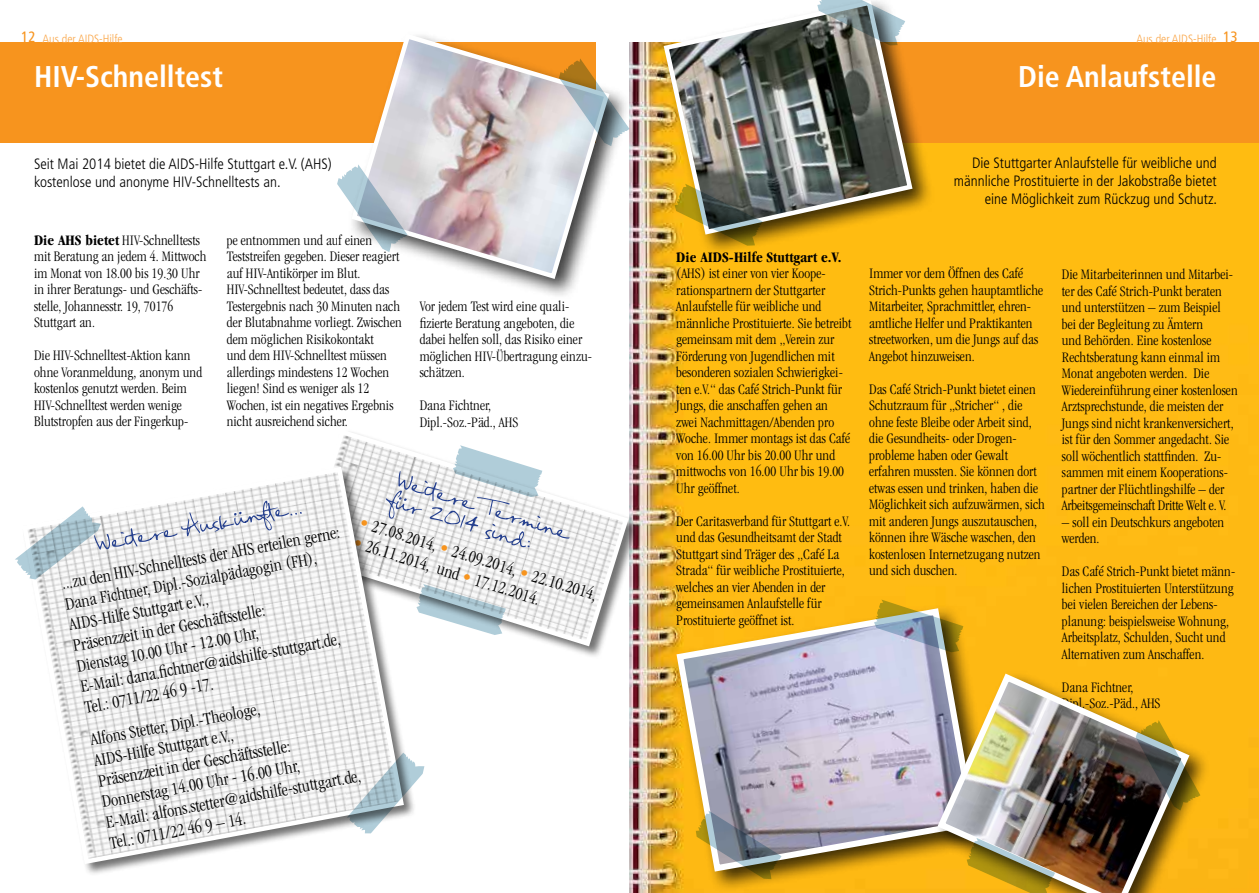
<style>
.page{position:relative;width:1259px;height:893px;background:#fff}
.page>*{position:absolute;margin:0;border:0;box-sizing:border-box;transform-origin:0 0}
.t1{font:700 condensed 30px "Frutiger";color:#fff}
.t2{font:300 condensed 18px/21.1px "Garamond";color:#000}
.t3{font:300 condensed 15px/16.5px "Garamond";letter-spacing:.005em;color:#000}
.t4{font:300 condensed 15px/18px "Frutiger";color:#000;text-align:right}
.t5{font:700 condensed 15px "Garamond";letter-spacing:.005em;color:#000}
.t6{font:300 condensed 12px "Frutiger";color:#faa74a}
.s1{font-weight:400;font-size:15px;color:#f7941e}
.s2{font-weight:700}
.s3{color:#f7941e}
</style>
<div class="page">
<img style="left:629px;top:43px;width:630px;height:850px">
<div style="left:672px;top:604px;width:326px;height:289px;background:#000;opacity:.75"></div>
<svg style="left:673px;top:605px;width:307px;height:270px;background:#c9b7a0"></svg>
<svg style="left:874px;top:600px;width:89px;height:52px;background:#b4a87a"></svg>
<svg style="left:696px;top:810px;width:85px;height:69px;background:#9c9174"></svg>
<div style="left:933px;top:670px;width:278px;height:223px;background:#feb913"></div>
<img style="left:933px;top:670px;width:256px;height:223px">
<svg style="left:1135px;top:720px;width:65px;height:90px"></svg>
<svg style="left:966px;top:838px;width:89px;height:55px"></svg>
<div style="left:696px;top:43px;width:563px;height:100px;background:#f7941e"></div>
<div style="left:660px;top:0;width:274px;height:257px;background:#000;opacity:.75"></div>
<img style="left:661px;top:0;width:254px;height:237px">
<svg style="left:674px;top:184px;width:88px;height:62px;background:#8a7a3a"></svg>
<svg style="left:817px;top:0;width:88px;height:45px;background:#939d9c"></svg>
<div style="left:301px;top:429px;width:340px;height:230px;background:#000;opacity:.55"></div>
<svg style="left:301px;top:426px;width:330px;height:223px"></svg>
<svg style="left:386px;top:445px;width:183px;height:102px"></svg>
<div style="left:0;top:43px;width:595px;height:100px;background:#f7941e"></div>
<div style="left:348px;top:30px;width:283px;height:271px;background:#000;opacity:.75"></div>
<svg style="left:348px;top:31px;width:264px;height:251px"></svg>
<svg style="left:337px;top:164px;width:70px;height:88px"></svg>
<svg style="left:559px;top:58px;width:70px;height:88px"></svg>
<div style="left:22px;top:466px;width:395px;height:410px;background:#000;opacity:.55"></div>
<svg style="left:22px;top:464px;width:384px;height:403px"></svg>
<svg style="left:347px;top:753px;width:77px;height:80px"></svg>
<svg style="left:15px;top:501px;width:287px;height:78px"></svg>
<svg style="left:416px;top:584px;width:90px;height:51px"></svg>
<p class="t6" style="left:21px;top:32px;width:103px"><span class="s1">12</span> Aus der AIDS-H ilfe</p>
<h1 class="t1" style="left:34px;top:59px;width:190px">HIV-Schnelltest</h1>
<p class="t4" style="left:34px;top:155px;width:299px;text-align:left">Seit Mai 2014 bietet die AIDS-H ilfe Stuttgart e.V. (AH S) kostenlose und anonyme H IV-Schnelltests an.</p>
<p class="t3" style="left:34px;top:232px;width:174px"><span class="s2">Die AHS bietet</span> HIV-Schnelltests mit Beratung an jedem 4. Mittwoch im Monat von 18.00 bis 19.30 Uhr in ihrer Beratungs- und Geschäfts&shy;stelle, Johannesstr. 19, 70176<br>Stuttgart an.</p>
<p class="t3" style="left:34px;top:347px;width:170px">Die HIV-Schnelltest-Aktion kann ohne Voranmeldung, anonym und kostenlos genutzt werden. Beim<br>HIV-Schnelltest werden wenige<br>Blutstropfen aus der Fingerkup-</p>
<p class="t3" style="left:227px;top:232px;width:176px">pe entnommen und auf einen<br>Teststreifen gegeben. Dieser reagiert auf HIV-Antikörper im Blut.<br>HIV-Schnelltest bedeutet, dass das<br>Testergebnis nach 30 Minuten nach der Blutabnahme vorliegt. Zwischen dem möglichen Risikokontakt<br>und dem HIV-Schnelltest müssen allerdings mindestens 12 Wochen liegen! Sind es weniger als 12<br>Wochen, ist ein negatives Ergebnis nicht ausreichend sicher.</p>
<p class="t3" style="left:420px;top:298px;width:174px">Vor jedem Test wird eine quali&shy;fizierte Beratung angeboten, die dabei helfen soll, das Risiko einer möglichen HIV-Übertragung einzu&shy;schätzen.</p>
<p class="t3" style="left:420px;top:397px;width:100px">Dana Fichtner,<br>Dipl.-Soz.-Päd., AHS</p>
<p class="t2" style="left:363px;top:512px;width:249px;rotate:17deg"><span class="s3">•</span> 27.08.2014, <span class="s3">•</span> 24.09.2014, <span class="s3">•</span> 22.10.2014,</p>
<p class="t2" style="left:60px;top:572px;width:284px;rotate:-10deg">...zu den HIV-Schnelltests der AHS erteilen gerne:<br>Dana Fichtner, Dipl.-Sozialpädagogin (FH), AIDS-Hilfe Stuttgart e.V.,<br>Präsenzzeit in der Geschäftsstelle:<br>Dienstag 10.00 Uhr - 12.00 Uhr,<br>E-Mail: dana.fi chtner@aidshilfe-stuttgart.de, Tel.: 0711/22 46 9 -17.</p>
<p class="t2" style="left:357px;top:532px;width:196px;rotate:17deg"><span class="s3">•</span> 26.11.2014, und <span class="s3">•</span> 17.12.2014.</p>
<p class="t2" style="left:89px;top:729px;width:261px;rotate:-10deg">Alfons Stetter, Dipl.-Theologe,<br>AIDS-Hilfe Stuttgart e.V.,<br>Präsenzzeit in der Geschäftsstelle:<br>Donnerstag 14.00 Uhr - 16.00 Uhr,<br>E-Mail: alfons.stetter@aidshilfe-stuttgart.de, Tel.: 0711/22 46 9 – 14.</p>
<p class="t6" style="left:1136px;top:32px;width:103px">Aus der AIDS-H ilfe <span class="s1">13</span></p>
<h1 class="t1" style="left:1018px;top:58px;width:200px">Die Anlaufstelle</h1>
<p class="t4" style="left:954px;top:154px;width:265px">Die Stuttgarter Anlaufstelle für weibliche und männliche Prostituierte in der Jakobstraße bietet eine Möglichkeit zum Rückzug und Schutz.</p>
<p class="t5" style="left:676px;top:249px;width:167px">Die AIDS-Hilfe Stuttgart e.V.</p>
<p class="t3" style="left:676px;top:265px;width:177px">(AHS) ist einer von vier Koope&shy;rationspartnern der Stuttgarter<br>Anlaufstelle für weibliche und männliche Prostituierte. Sie betreibt gemeinsam mit dem „Verein zur<br>Förderung von Jugendlichen mit besonderen sozialen Schwierigkei&shy;ten e.V.“ das Café Strich-Punkt für<br>Jungs, die anschaffen gehen an zwei Nachmittagen/Abenden pro<br>Woche. Immer montags ist das Café von 16.00 Uhr bis 20.00 Uhr und mittwochs von 16.00 Uhr bis 19.00<br>Uhr geöffnet.</p>
<p class="t3" style="left:676px;top:513px;width:175px">Der Caritasverband für Stuttgart e.V. und das Gesundheitsamt der Stadt Stuttgart sind Träger des „Café La Strada“ für weibliche Prostituierte, welches an vier Abenden in der gemeinsamen Anlaufstelle für Prostituierte geöffnet ist.</p>
<p class="t3" style="left:869px;top:265px;width:175px">Immer vor dem Öffnen des Café<br>Strich-Punkts gehen hauptamtliche<br>Mitarbeiter, Sprachmittler, ehren&shy;amtliche Helfer und Praktikanten streetworken, um die Jungs auf das<br>Angebot hinzuweisen.</p>
<p class="t3" style="left:869px;top:381px;width:177px">Das Café Strich-Punkt bietet einen<br>Schutzraum für „Stricher“ , die ohne feste Bleibe oder Arbeit sind, die Gesundheits- oder Drogen&shy;probleme haben oder Gewalt erfahren mussten. Sie können dort etwas essen und trinken, haben die<br>Möglichkeit sich aufzuwärmen, sich mit anderen Jungs auszutauschen, können ihre Wäsche waschen, den kostenlosen Internetzugang nutzen und sich duschen.</p>
<p class="t3" style="left:1062px;top:266px;width:177px">Die Mitarbeiterinnen und Mitarbei&shy;ter des Café Strich-Punkt beraten und unterstützen – zum Beispiel bei der Begleitung zu Ämtern<br>und Behörden. Eine kostenlose Rechtsberatung kann einmal im Monat angeboten werden. Die Wiedereinführung einer kostenlosen Arztsprechstunde, die meisten der Jungs sind nicht krankenversichert, ist für den Sommer angedacht. Sie soll wöchentlich stattfinden. Zu&shy;sammen mit einem Kooperations&shy;partner der Flüchtlingshilfe – der Arbeitsgemeinschaft Dritte Welt e. V.</p>
<p class="t3" style="left:1062px;top:514px;width:164px">– soll ein Deutschkurs angeboten werden.</p>
<p class="t3" style="left:1062px;top:563px;width:175px">Das Café Strich-Punkt bietet männ&shy;lichen Prostituierten Unterstützung bei vielen Bereichen der Lebens&shy;planung: beispielsweise Wohnung, Arbeitsplatz, Schulden, Sucht und Alternativen zum Anschaffen.</p>
<p class="t3" style="left:1062px;top:679px;width:100px">Dana Fichtner,<br>Dipl.-Soz.-Päd., AHS</p>
</div>
